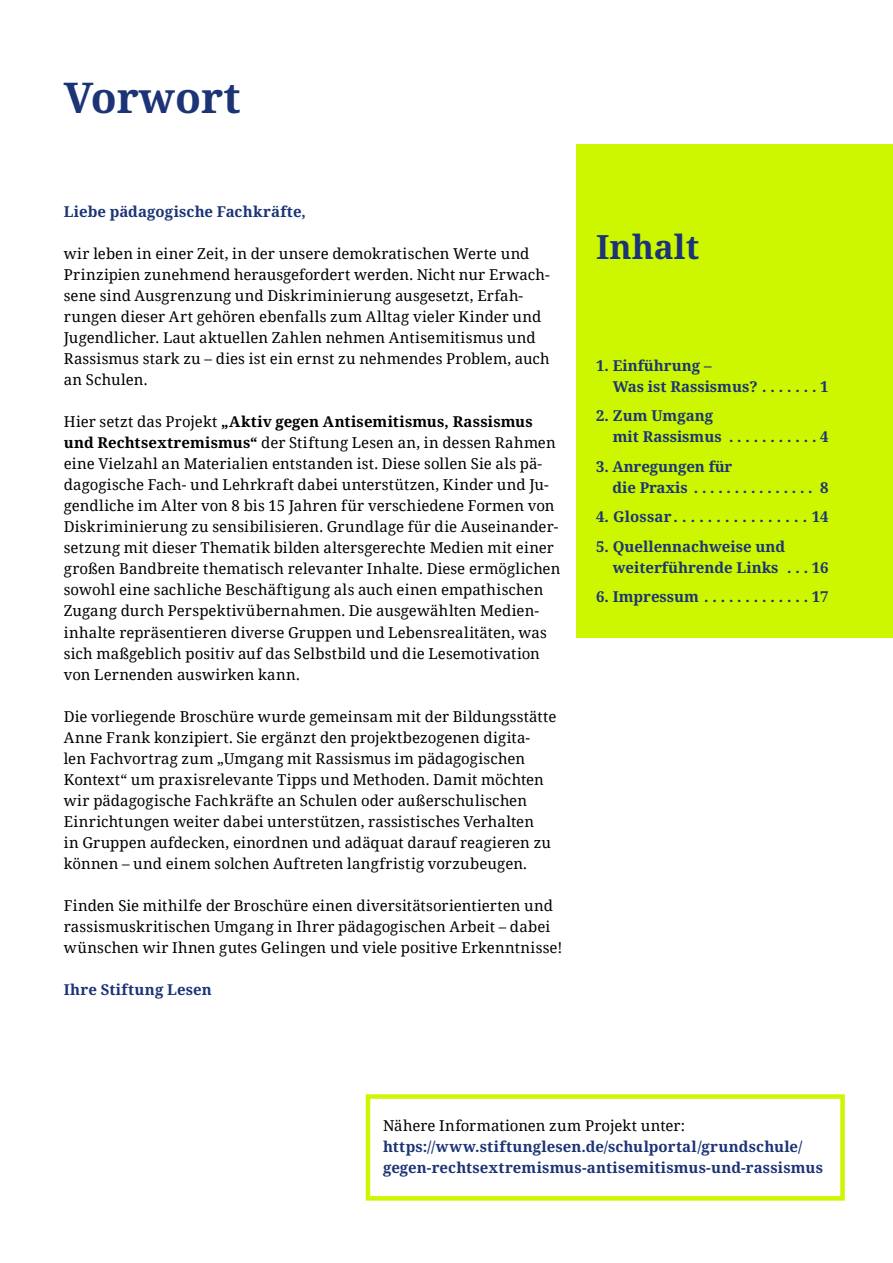
<style>
.page{position:relative;width:893px;height:1263px;background:#fff}
.page>*{position:absolute;margin:0;border:0;box-sizing:border-box;transform-origin:0 0}
.t1{font:700 42.3px "Noto Serif";color:#1c3476}
.t2{font:700 33.45px "Noto Serif";color:#1c3476}
.t3{font:15px/21px "Noto Serif";letter-spacing:.005em;color:#000}
.t4{font:700 15px/21px "Noto Serif";color:#1c3476}
.s1{font-weight:700}
</style>
<div class="page">
<div style="left:577px;top:144px;width:316px;height:493px;background:#ccf700"></div>
<div style="left:366px;top:1094px;width:479px;height:106px;background:#fff;border:4px solid #ccf700"></div>
<h1 class="t1" style="left:64px;top:68px;width:178px">Vorwort</h1>
<p class="t4" style="left:64px;top:202px;width:244px">Liebe pädagogische Fachkräfte,</p>
<p class="t3" style="left:64px;top:243px;width:487px">wir leben in einer Zeit, in der unsere demokratischen Werte und Prinzipien zunehmend herausgefordert werden. Nicht nur Erwach&shy;sene sind Ausgrenzung und Diskriminierung ausgesetzt, Erfah&shy;rungen dieser Art gehören ebenfalls zum Alltag vieler Kinder und Jugendlicher. Laut aktuellen Zahlen nehmen Antisemitismus und Rassismus stark zu – dies ist ein ernst zu nehmendes Problem, auch an Schulen.</p>
<p class="t3" style="left:64px;top:411px;width:498px">Hier setzt das Projekt <span class="s1">„Aktiv gegen Antisemitismus, Rassismus und Rechtsextremismus“</span> der Stiftung Lesen an, in dessen Rahmen eine Vielzahl an Materialien entstanden ist. Diese sollen Sie als pä&shy;dagogische Fach- und Lehrkraft dabei unterstützen, Kinder und Ju&shy;gendliche im Alter von 8 bis 15 Jahren für verschiedene Formen von Diskriminierung zu sensibilisieren. Grundlage für die Auseinander&shy;setzung mit dieser Thematik bilden altersgerechte Medien mit einer großen Bandbreite thematisch relevanter Inhalte. Diese ermöglichen sowohl eine sachliche Beschäftigung als auch einen empathischen Zugang durch Perspektivübernahmen. Die ausgewählten Medien&shy;inhalte repräsentieren diverse Gruppen und Lebensrealitäten, was sich maßgeblich positiv auf das Selbstbild und die Lesemotivation von Lernenden auswirken kann.</p>
<p class="t3" style="left:64px;top:705px;width:494px">Die vorliegende Broschüre wurde gemeinsam mit der Bildungsstätte Anne Frank konzipiert. Sie ergänzt den projektbezogenen digita-<br>len Fachvortrag zum „Umgang mit Rassismus im pädagogischen Kontext“ um praxisrelevante Tipps und Methoden. Damit möchten wir pädagogische Fachkräfte an Schulen oder außerschulischen Einrichtungen weiter dabei unterstützen, rassistisches Verhalten<br>in Gruppen aufdecken, einordnen und adäquat darauf reagieren zu können – und einem solchen Auftreten langfristig vorzubeugen.</p>
<p class="t3" style="left:64px;top:894px;width:500px">Finden Sie mithilfe der Broschüre einen diversitätsorientierten und rassismuskritischen Umgang in Ihrer pädagogischen Arbeit – dabei wünschen wir Ihnen gutes Gelingen und viele positive Erkenntnisse!</p>
<p class="t4" style="left:64px;top:979px;width:150px">Ihre Stiftung Lesen</p>
<h2 class="t2" style="left:596px;top:223px;width:105px">Inhalt</h2>
<p class="t4" style="left:613px;top:355px;width:151px;text-indent:-17px">1. Einführung –<br>Was ist Rassismus?.......</p>
<p class="t4" style="left:613px;top:406px;width:118px;text-indent:-17px">2. Zum Umgang mit Rassismus ...........</p>
<p class="t4" style="left:612px;top:456px;width:121px;text-indent:-16px">3. Anregungen für die Praxis ................</p>
<p class="t4" style="left:820px;top:376px;width:10px">1</p>
<p class="t4" style="left:820px;top:427px;width:10px">4</p>
<p class="t4" style="left:820px;top:477px;width:10px">8</p>
<p class="t4" style="left:596px;top:507px;width:81px">4. Glossar................</p>
<p class="t4" style="left:812px;top:507px;width:18px">14</p>
<p class="t4" style="left:596px;top:536px;width:193px;text-align:right">5. Quellennachweise und weiterführende Links ...</p>
<p class="t4" style="left:812px;top:557px;width:18px">16</p>
<p class="t4" style="left:596px;top:587px;width:110px">6. Impressum.............</p>
<p class="t4" style="left:812px;top:587px;width:18px">17</p>
<p class="t3" style="left:383px;top:1114px;width:303px">Nähere Informationen zum Projekt unter:</p>
<p class="t4" style="left:383px;top:1136px;width:441px">https://www.stiftunglesen.de/schulportal/grundschule/ gegen-rechtsextremismus-antisemitismus-und-rassismus</p>
</div>
